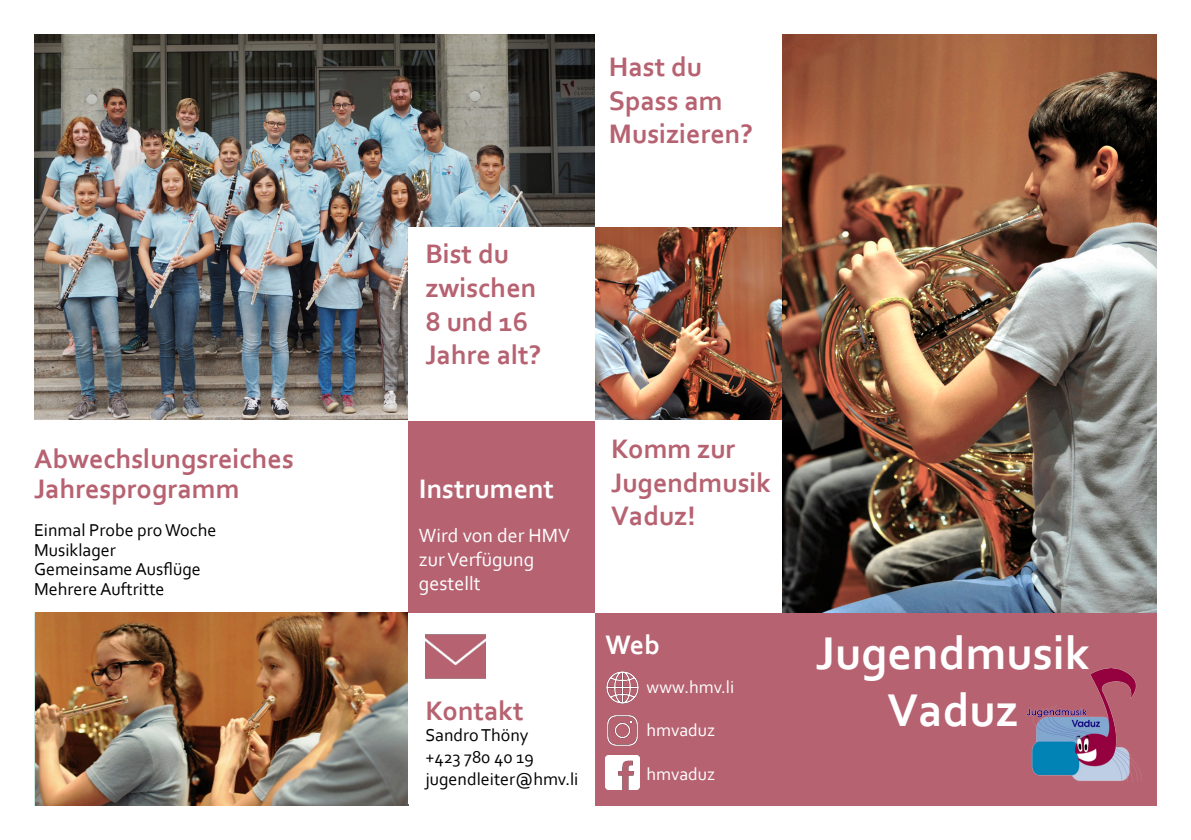
<style>
.page{position:relative;width:1191px;height:840px;background:#fff}
.page>*{position:absolute;margin:0;border:0;box-sizing:border-box;transform-origin:0 0}
.t1{font:700 48px "Corbel";color:#fff}
.t2{font:700 28px/33.6px "Corbel";color:#b66271}
.t3{font:700 28px "Corbel";color:#fff}
.t4{font:20px/24px "Corbel";color:#fff}
.t5{font:18px/21.6px "Corbel";color:#000}
.t6{font:18px "Corbel";color:#fff}
</style>
<div class="page">
<img style="left:34px;top:34px;width:561px;height:386px">
<img style="left:35px;top:612px;width:373px;height:193px">
<div style="left:408px;top:420px;width:187px;height:193px;background:#b66271"></div>
<div style="left:408px;top:227px;width:187px;height:193px;background:#fff"></div>
<div style="left:408px;top:612px;width:187px;height:191px;background:#fff"></div>
<img style="left:595px;top:227px;width:187px;height:193px">
<div style="left:595px;top:612px;width:562px;height:193px;background:#b66271"></div>
<img style="left:782px;top:34px;width:375px;height:578px">
<img style="left:606px;top:671px;width:33px;height:33px">
<img style="left:1026px;top:668px;width:116px;height:113px">
<img style="left:425px;top:634px;width:60px;height:45px">
<img style="left:607px;top:715px;width:31px;height:31px">
<img style="left:605px;top:755px;width:34px;height:33px">
<p class="t2" style="left:34px;top:440px;width:261px">Abwechslungsreiches</p>
<p class="t2" style="left:34px;top:470px;width:207px">Jahresprogramm</p>
<p class="t5" style="left:34px;top:519px;width:184px">Einmal Probe pro Woche</p>
<p class="t5" style="left:34px;top:538px;width:83px">Musiklager</p>
<p class="t5" style="left:34px;top:557px;width:168px">Gemeinsame Ausflüge</p>
<p class="t5" style="left:34px;top:577px;width:132px">Mehrere Auftritte</p>
<p class="t2" style="left:609px;top:49px;width:145px">Hast du<br>Spass am<br>Musizieren?</p>
<p class="t2" style="left:425px;top:236px;width:85px">Bist du</p>
<p class="t2" style="left:425px;top:270px;width:112px">zwischen</p>
<p class="t2" style="left:425px;top:304px;width:117px">8 und 16<br>Jahre alt?</p>
<p class="t3" style="left:419px;top:471px;width:137px">Instrument</p>
<p class="t4" style="left:419px;top:522px;width:153px">Wird von der HMV zur Verfügung gestellt</p>
<p class="t2" style="left:425px;top:692px;width:100px">Kontakt</p>
<p class="t5" style="left:425px;top:723px;width:105px">Sandro Thöny</p>
<p class="t5" style="left:425px;top:745px;width:155px">+423 780 40 19 jugendleiter@hmv.li</p>
<p class="t2" style="left:611px;top:431px;width:161px">Komm zur<br>Jugendmusik<br>Vaduz!</p>
<p class="t3" style="left:605px;top:626px;width:56px">Web</p>
<p class="t6" style="left:646px;top:675px;width:89px">www.hmv.li</p>
<p class="t6" style="left:646px;top:718px;width:70px">hmvaduz</p>
<p class="t6" style="left:646px;top:762px;width:70px">hmvaduz</p>
<p class="t1" style="left:815px;top:622px;width:276px">Jugendmusik</p>
<p class="t1" style="left:887px;top:680px;width:132px">Vaduz</p>
</div>
